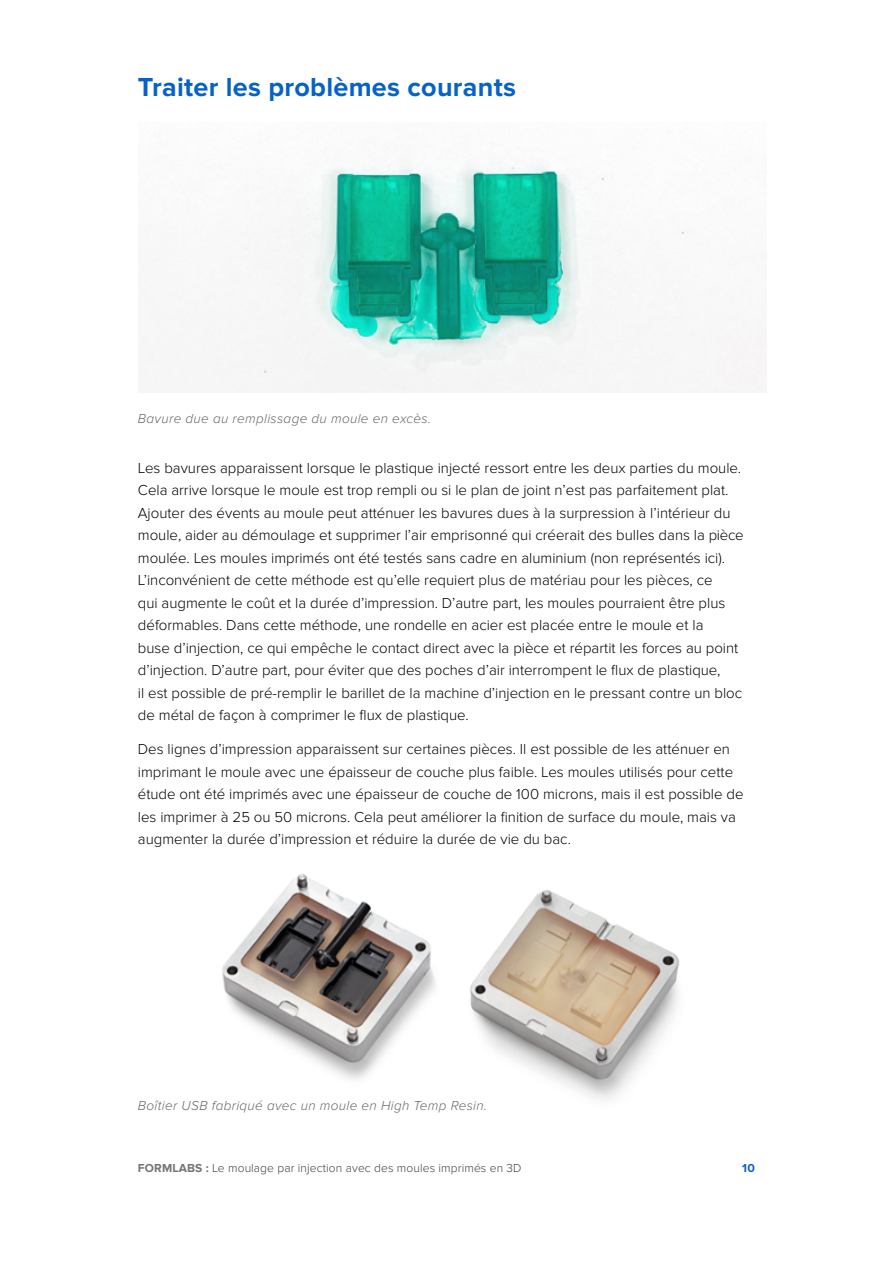
<style>
.page{position:relative;width:893px;height:1263px;background:#fff}
.page>*{position:absolute;margin:0;border:0;box-sizing:border-box;transform-origin:0 0}
.t1{font:700 27px "Proxima Nova";letter-spacing:.01em;color:#0762c8}
.t2{font:300 15px/22.5px "Proxima Nova";color:#000}
.t3{font:italic 300 13.5px "Proxima Nova";letter-spacing:.025em;color:#63666a}
.t4{font:300 12px "Proxima Nova";letter-spacing:.01em;color:#414042}
.t5{font:700 12px "Proxima Nova";color:#0762c8}
.s1{font-weight:700;color:#727579}
</style>
<div class="page">
<img style="left:139px;top:163px;width:627px;height:229px">
<img style="left:222px;top:873px;width:458px;height:227px">
<h1 class="t1" style="left:138px;top:71px;width:380px">Traiter les problèmes courants</h1>
<p class="t3" style="left:138px;top:411px;width:295px">Bavure due au remplissage du moule en excès.</p>
<p class="t2" style="left:138px;top:457px;width:607px">Les bavures apparaissent lorsque le plastique injecté ressort entre les deux parties du moule.<br>Cela arrive lorsque le moule est trop rempli ou si le plan de joint n’est pas parfaitement plat.<br>Ajouter des évents au moule peut atténuer les bavures dues à la surpression à l’intérieur du moule, aider au démoulage et supprimer l’air emprisonné qui créerait des bulles dans la pièce moulée. Les moules imprimés ont été testés sans cadre en aluminium (non représentés ici).<br>L’inconvénient de cette méthode est qu’elle requiert plus de matériau pour les pièces, ce<br>qui augmente le coût et la durée d’impression. D’autre part, les moules pourraient être plus déformables. Dans cette méthode, une rondelle en acier est placée entre le moule et la<br>buse d’injection, ce qui empêche le contact direct avec la pièce et répartit les forces au point d’injection. D’autre part, pour éviter que des poches d’air interrompent le flux de plastique,<br>il est possible de pré-remplir le barillet de la machine d’injection en le pressant contre un bloc de métal de façon à comprimer le flux de plastique.</p>
<p class="t2" style="left:138px;top:738px;width:607px">Des lignes d’impression apparaissent sur certaines pièces. Il est possible de les atténuer en imprimant le moule avec une épaisseur de couche plus faible. Les moules utilisés pour cette étude ont été imprimés avec une épaisseur de couche de 100 microns, mais il est possible de les imprimer à 25 ou 50 microns. Cela peut améliorer la finition de surface du moule, mais va augmenter la durée d’impression et réduire la durée de vie du bac.</p>
<p class="t3" style="left:138px;top:1097px;width:351px">Boîtier USB fabriqué avec un moule en High Temp Resin.</p>
<p class="t4" style="left:138px;top:1161px;width:385px"><span class="s1">FORMLABS :</span> Le moulage par injection avec des moules imprimés en 3D</p>
<p class="t5" style="left:742px;top:1161px;width:14px">10</p>
</div>
